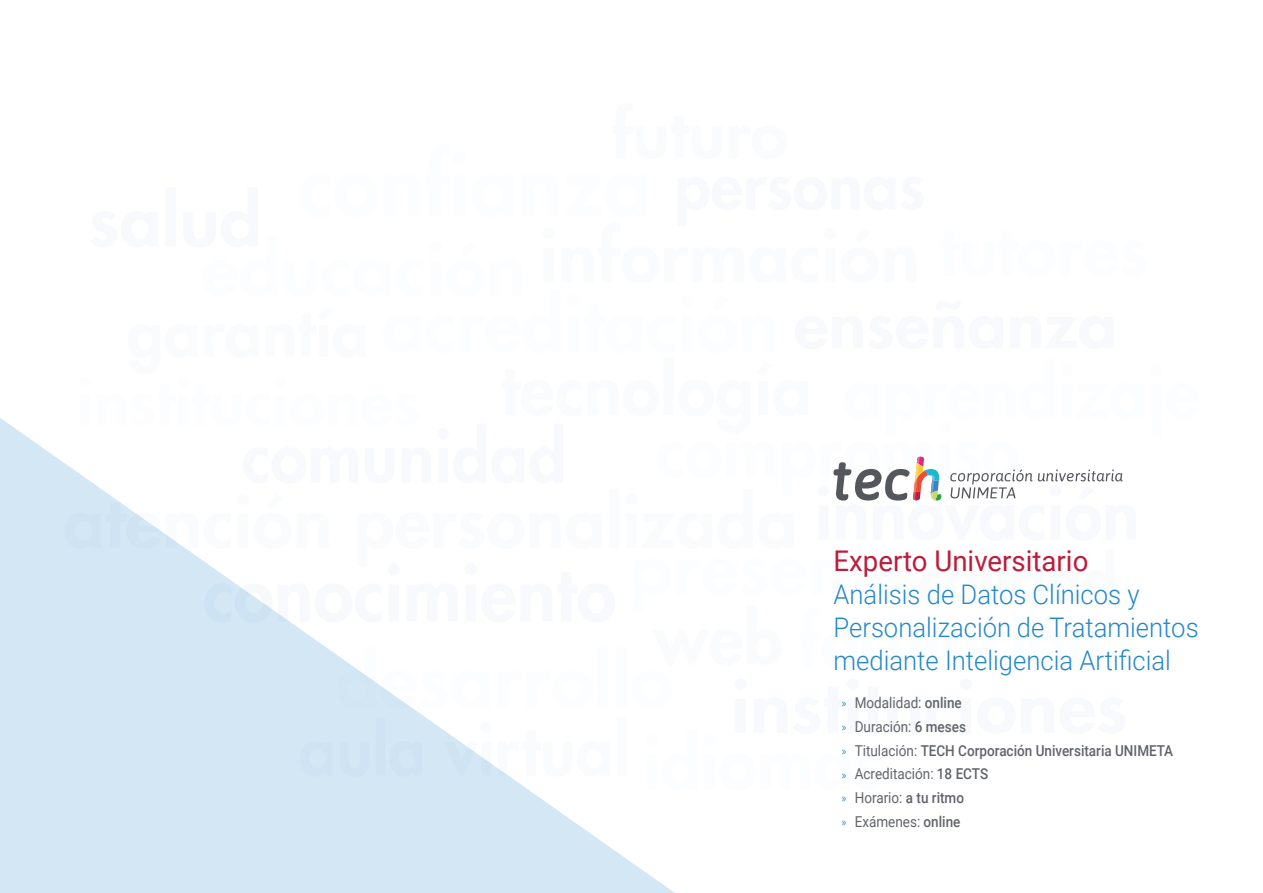
<style>
.page{position:relative;width:1263px;height:893px;background:#fff}
.page>*{position:absolute;margin:0;border:0;box-sizing:border-box;transform-origin:0 0}
.t1{font:28.5px "Roboto";color:#ba1e3c}
.t2{font:300 27px/33px "Roboto";color:#2488c9;scale:.95 1}
.t3{font:500 15px/23.7px "Roboto";color:#61646a;scale:.9 1}
.s1{font-family:"Myriad Pro";font-weight:400;font-size:12px;color:#2488c9}
.s2{font-weight:400}
</style>
<div class="page">
<svg style="left:0;top:418px;width:675px;height:475px;background:#d8e9f5"></svg>
<svg style="left:64px;top:418px;width:1059px;height:372px"></svg>
<h1 class="t1" style="left:833px;top:541px;width:256px">Experto Universitario</h1>
<h2 class="t2" style="left:833px;top:577px;width:386px">Análisis de Datos Clínicos y<br>Personalización de Tratamientos mediante Inteligencia Artificial</h2>
<p class="t3" style="left:842px;top:690px;width:370px"><span class="s1">»</span> <span class="s2">Modalidad:</span> online<br><span class="s1">»</span> <span class="s2">Duración:</span> 6 meses<br><span class="s1">»</span> <span class="s2">Titulación:</span> TECH Corporación Universitaria UNIMETA <span class="s1">»</span> <span class="s2">Acreditación:</span> 18 ECTS<br><span class="s1">»</span> <span class="s2">Horario:</span> a tu ritmo<br><span class="s1">»</span> <span class="s2">Exámenes:</span> online</p>
</div>
